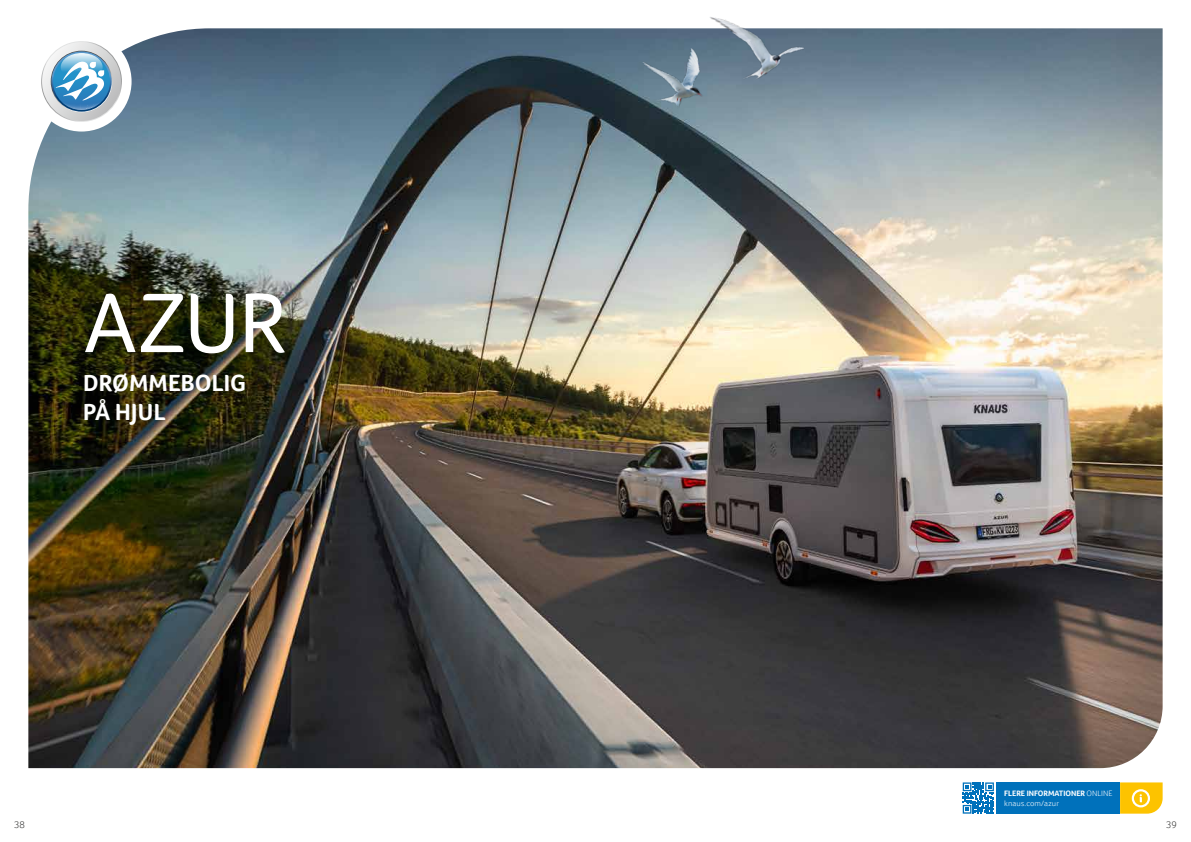
<style>
.page{position:relative;width:1191px;height:842px;background:#fff}
.page>*{position:absolute;margin:0;border:0;box-sizing:border-box;transform-origin:0 0}
.t1{font:87px "Foco";color:#fff}
.t2{font:700 24px/29.3px "Foco";letter-spacing:.005em;color:#fff}
.t3{font:300 10px "Foco";color:#3b3b3a}
.t4{font:300 8px/10px "Foco";letter-spacing:.015em;color:#fff}
.s1{font-weight:700}
</style>
<div class="page">
<img style="left:28px;top:28px;width:1134px;height:740px">
<img style="left:698px;top:17px;width:108px;height:124px">
<img style="left:624px;top:29px;width:106px;height:112px">
<div style="left:31px;top:31px;width:101px;height:101px;background:#fff;border-radius:50%"></div>
<svg style="left:41px;top:41px;width:81px;height:81px"></svg>
<svg style="left:42px;top:42px;width:79px;height:79px"></svg>
<svg style="left:51px;top:51px;width:61px;height:61px"></svg>
<svg style="left:53px;top:53px;width:57px;height:57px"></svg>
<svg style="left:56px;top:53px;width:51px;height:57px"></svg>
<svg style="left:962px;top:782px;width:32px;height:32px"></svg>
<div style="left:996px;top:782px;width:124px;height:32px;background:#0071bb"></div>
<svg style="left:1120px;top:782px;width:42px;height:32px"></svg>
<h1 class="t1" style="left:83px;top:265px;width:206px">AZUR</h1>
<h2 class="t2" style="left:83px;top:368px;width:165px">DRØMMEBOLIG<br>PÅ HJUL</h2>
<p class="t4" style="left:1004px;top:788px;width:110px"><span class="s1">FLERE INFORMATIONER</span> ONLINE knaus.com/azur</p>
<p class="t3" style="left:14px;top:818px;width:12px">38</p>
<p class="t3" style="left:1166px;top:818px;width:12px">39</p>
</div>
